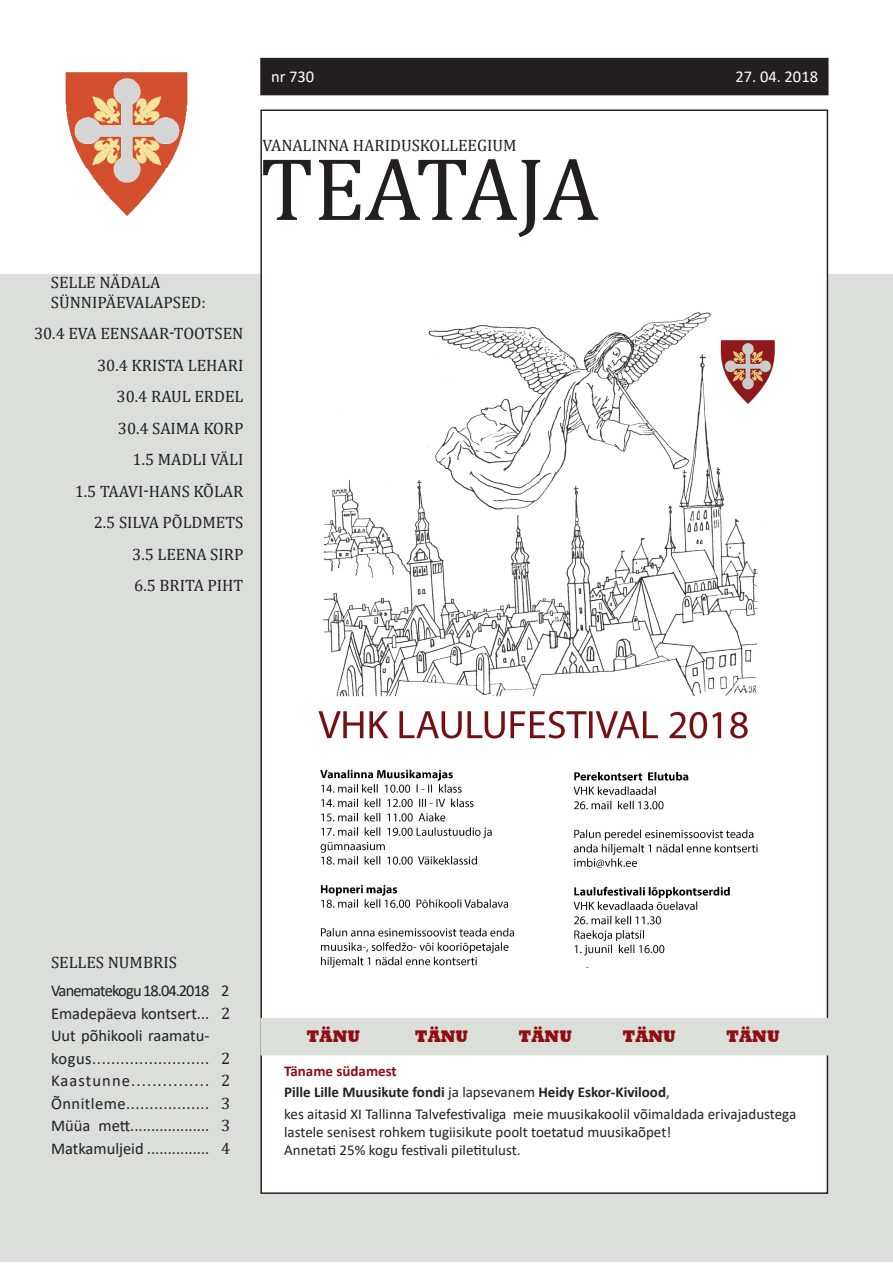
<style>
.page{position:relative;width:893px;height:1263px;background:#fff}
.page>*{position:absolute;margin:0;border:0;box-sizing:border-box;transform-origin:0 0}
.t1{font:90px "Cambria";letter-spacing:-.015em;color:#231f20}
.t2{font:800 17.25px "Rockwell";color:#8e0e12}
.t3{font:16.5px "Cambria";color:#231f20}
.t4{font:16.5px/22.5px "Calibri";color:#231f20}
.t5{font:16.5px "Calibri";letter-spacing:.03em;color:#231f20}
.t6{font:16.5px "Calibri";letter-spacing:.07em;color:#231f20}
.t7{font:16.5px "Calibri";letter-spacing:-.06em;color:#231f20}
.t8{font:16.5px "Calibri";color:#fff}
.t9{font:15px/18px "Calibri";color:#231f20}
.t10{font:700 15px "Calibri";color:#231f20}
.t11{font:700 15px "Calibri";color:#8e0e12}
.s1{font-weight:400}
</style>
<div class="page">
<div style="left:1px;top:275px;width:892px;height:987px;background:#dadfd9"></div>
<div style="left:260px;top:109px;width:568px;height:1085px;background:#fff;border:1px solid #231f20"></div>
<div style="left:260px;top:58px;width:568px;height:37px;background:#231f20"></div>
<img style="left:65px;top:72px;width:123px;height:144px">
<div style="left:260px;top:1018px;width:574px;height:37px;background:#dadfd9"></div>
<img style="left:318px;top:312px;width:457px;height:656px">
<p class="t8" style="left:271px;top:65px;width:45px">nr 730</p>
<p class="t8" style="left:735px;top:65px;width:84px">27. 04. 2018</p>
<p class="t3" style="left:51px;top:273px;width:111px">SELLE NÄDALA</p>
<p class="t3" style="left:51px;top:293px;width:156px">SÜNNIPÄEVALAPSED:</p>
<p class="t3" style="left:34px;top:324px;width:211px">30.4 EVA EENSAAR-TOOTSEN</p>
<p class="t3" style="left:97px;top:355px;width:148px">30.4 KRISTA LEHARI</p>
<p class="t3" style="left:117px;top:387px;width:128px">30.4 RAUL ERDEL</p>
<p class="t3" style="left:118px;top:418px;width:127px">30.4 SAIMA KORP</p>
<p class="t3" style="left:133px;top:450px;width:112px">1.5 MADLI VÄLI</p>
<p class="t3" style="left:75px;top:481px;width:170px">1.5 TAAVI-HANS KÕLAR</p>
<p class="t3" style="left:94px;top:513px;width:151px">2.5 SILVA PÕLDMETS</p>
<p class="t3" style="left:132px;top:544px;width:113px">3.5 LEENA SIRP</p>
<p class="t3" style="left:134px;top:576px;width:111px">6.5 BRITA PIHT</p>
<p class="t3" style="left:263px;top:136px;width:256px">VANALINNA HARIDUSKOLLEEGIUM</p>
<p class="t1" style="left:260px;top:136px;width:340px">TEATAJA</p>
<p class="t3" style="left:51px;top:953px;width:127px">SELLES NUMBRIS</p>
<p class="t7" style="left:51px;top:979px;width:160px">Vanematekogu 18.04.2018</p>
<p class="t4" style="left:51px;top:1002px;width:160px">Emadepäeva kontsert...</p>
<p class="t4" style="left:51px;top:1024px;width:160px">Uut põhikooli raamatu&shy;kogus.........................</p>
<p class="t6" style="left:51px;top:1069px;width:160px">Kaastunne...............</p>
<p class="t5" style="left:51px;top:1092px;width:160px">Õnnitleme..................</p>
<p class="t4" style="left:51px;top:1114px;width:160px">Müüa mett...................</p>
<p class="t4" style="left:51px;top:1137px;width:160px">Matkamuljeid ...............</p>
<p class="t4" style="left:221px;top:979px;width:10px">2</p>
<p class="t3" style="left:221px;top:1003px;width:11px">2</p>
<p class="t3" style="left:221px;top:1048px;width:11px">2</p>
<p class="t3" style="left:221px;top:1071px;width:11px">2</p>
<p class="t3" style="left:221px;top:1093px;width:11px">3</p>
<p class="t3" style="left:221px;top:1116px;width:11px">3</p>
<p class="t3" style="left:221px;top:1138px;width:11px">4</p>
<p class="t2" style="left:307px;top:1026px;width:55px">TÄNU</p>
<p class="t2" style="left:415px;top:1026px;width:55px">TÄNU</p>
<p class="t2" style="left:519px;top:1026px;width:55px">TÄNU</p>
<p class="t2" style="left:622px;top:1026px;width:55px">TÄNU</p>
<p class="t2" style="left:726px;top:1026px;width:55px">TÄNU</p>
<p class="t11" style="left:284px;top:1060px;width:114px">Täname südamest</p>
<p class="t10" style="left:284px;top:1081px;width:387px">Pille Lille Muusikute fondi <span class="s1">ja lapsevanem</span> Heidy Eskor-Kivilood<span class="s1">,</span></p>
<p class="t9" style="left:284px;top:1105px;width:513px">kes aitasid XI Tallinna Talvefestivaliga meie muusikakoolil võimaldada erivajadustega lastele senisest rohkem tugiisikute poolt toetatud muusikaõpet!</p>
<p class="t9" style="left:284px;top:1141px;width:238px">Annetati 25% kogu festivali piletitulust.</p>
</div>
